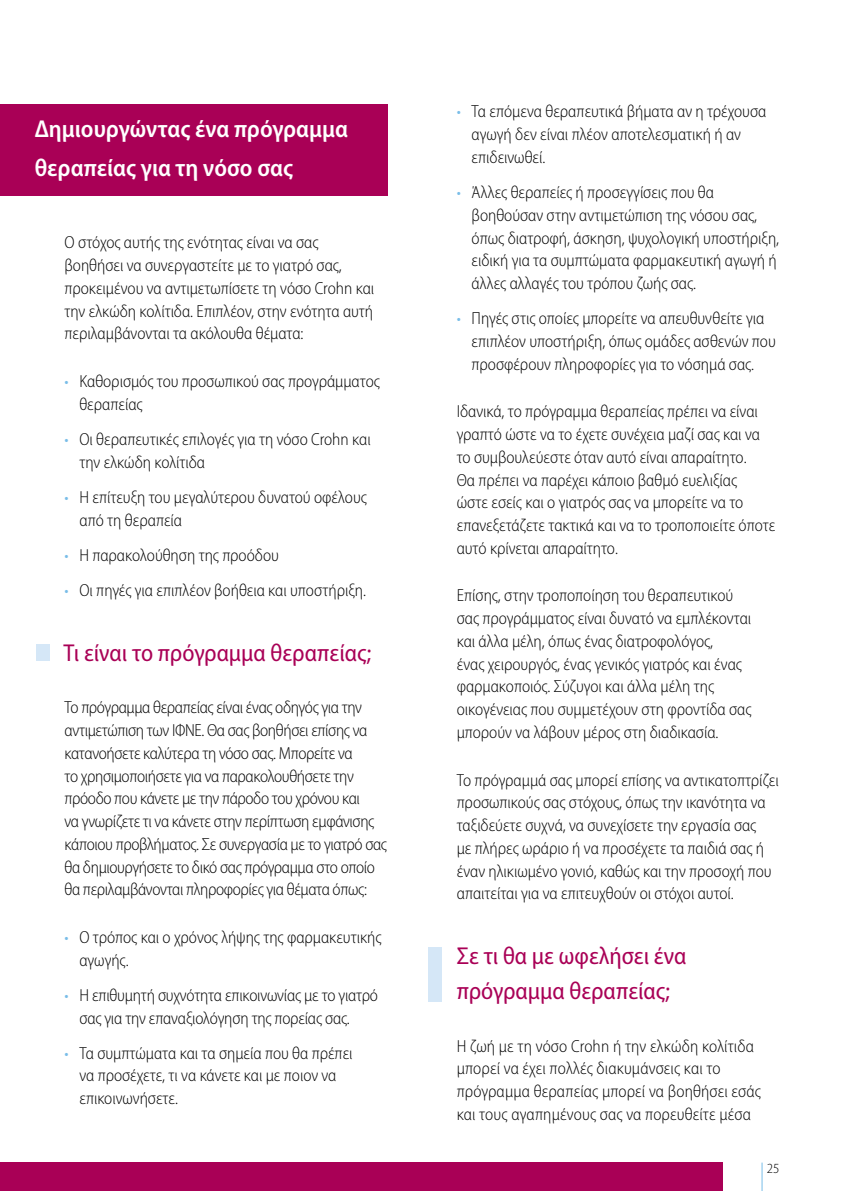
<style>
.page{position:relative;width:844px;height:1191px;background:#fff}
.page>*{position:absolute;margin:0;border:0;box-sizing:border-box;transform-origin:0 0}
.t1{font:semi-condensed 24.5px/35px "Myriad Pro";color:#a90056}
.t2{font:600 semi-condensed 24.5px/38.5px "Myriad Pro";color:#fff}
.t3{font:300 semi-condensed 17.5px/22.8px "Myriad Pro";color:#000}
.t4{font:300 semi-condensed 17.5px/22.8px "Myriad Pro";letter-spacing:-.02em;color:#000}
.t5{font:300 semi-condensed 14px "Myriad Pro";color:#000}
.s1{color:#79bde8}
</style>
<div class="page">
<div style="left:0;top:1162px;width:722px;height:29px;background:#a90056"></div>
<svg style="left:761px;top:1162px;width:1px;height:29px"></svg>
<div style="left:0;top:104px;width:387px;height:92px;background:#a90056"></div>
<div style="left:36px;top:644px;width:14px;height:16px;background:#d5e7f7"></div>
<div style="left:428px;top:947px;width:13px;height:55px;background:#d5e7f7"></div>
<h1 class="t2" style="left:35px;top:110px;width:314px">Δημιουργώντας ένα πρόγραμμα θεραπείας για τη νόσο σας</h1>
<p class="t3" style="left:64px;top:231px;width:311px">Ο στόχος αυτής της ενότητας είναι να σας βοηθήσει να συνεργαστείτε με το γιατρό σας, προκειμένου να αντιμετωπίσετε τη νόσο Crohn και την ελκώδη κολίτιδα. Επιπλέον, στην ενότητα αυτή περιλαμβάνονται τα ακόλουθα θέματα:</p>
<p class="t3" style="left:79px;top:370px;width:302px;text-indent:-15px"><span class="s1">•</span> Καθορισμός του προσωπικού σας προγράμματος θεραπείας</p>
<p class="t3" style="left:79px;top:428px;width:292px;text-indent:-15px"><span class="s1">•</span> Οι θεραπευτικές επιλογές για τη νόσο Crohn και την ελκώδη κολίτιδα</p>
<p class="t3" style="left:79px;top:486px;width:289px;text-indent:-15px"><span class="s1">•</span> Η επίτευξη του μεγαλύτερου δυνατού οφέλους από τη θεραπεία</p>
<p class="t3" style="left:64px;top:544px;width:216px"><span class="s1">•</span> Η παρακολούθηση της προόδου</p>
<p class="t3" style="left:64px;top:579px;width:303px"><span class="s1">•</span> Οι πηγές για επιπλέον βοήθεια και υποστήριξη.</p>
<h1 class="t1" style="left:64px;top:635px;width:309px">Τι είναι το πρόγραμμα θεραπείας;</h1>
<p class="t4" style="left:64px;top:696px;width:324px">Το πρόγραμμα θεραπείας είναι ένας οδηγός για την αντιμετώπιση των ΙΦΝΕ. Θα σας βοηθήσει επίσης να κατανοήσετε καλύτερα τη νόσο σας. Μπορείτε να<br>το χρησιμοποιήσετε για να παρακολουθήσετε την πρόοδο που κάνετε με την πάροδο του χρόνου και<br>να γνωρίζετε τι να κάνετε στην περίπτωση εμφάνισης κάποιου προβλήματος. Σε συνεργασία με το γιατρό σας θα δημιουργήσετε το δικό σας πρόγραμμα στο οποίο θα περιλαμβάνονται πληροφορίες για θέματα όπως:</p>
<p class="t3" style="left:79px;top:926px;width:303px;text-indent:-15px"><span class="s1">•</span> Ο τρόπος και ο χρόνος λήψης της φαρμακευτικής αγωγής.</p>
<p class="t3" style="left:79px;top:984px;width:300px;text-indent:-15px"><span class="s1">•</span> Η επιθυμητή συχνότητα επικοινωνίας με το γιατρό σας για την επαναξιολόγηση της πορείας σας.</p>
<p class="t3" style="left:79px;top:1042px;width:274px;text-indent:-15px"><span class="s1">•</span> Τα συμπτώματα και τα σημεία που θα πρέπει να προσέχετε, τι να κάνετε και με ποιον να επικοινωνήσετε.</p>
<p class="t3" style="left:471px;top:100px;width:296px;text-indent:-15px"><span class="s1">•</span> Τα επόμενα θεραπευτικά βήματα αν η τρέχουσα αγωγή δεν είναι πλέον αποτελεσματική ή αν επιδεινωθεί.</p>
<p class="t3" style="left:471px;top:181px;width:309px;text-indent:-15px"><span class="s1">•</span> Άλλες θεραπείες ή προσεγγίσεις που θα βοηθούσαν στην αντιμετώπιση της νόσου σας, όπως διατροφή, άσκηση, ψυχολογική υποστήριξη, ειδική για τα συμπτώματα φαρμακευτική αγωγή ή άλλες αλλαγές του τρόπου ζωής σας.</p>
<p class="t3" style="left:471px;top:307px;width:305px;text-indent:-15px"><span class="s1">•</span> Πηγές στις οποίες μπορείτε να απευθυνθείτε για επιπλέον υποστήριξη, όπως ομάδες ασθενών που προσφέρουν πληροφορίες για το νόσημά σας.</p>
<p class="t3" style="left:456px;top:400px;width:320px">Ιδανικά, το πρόγραμμα θεραπείας πρέπει να είναι γραπτό ώστε να το έχετε συνέχεια μαζί σας και να το συμβουλεύεστε όταν αυτό είναι απαραίτητο.<br>Θα πρέπει να παρέχει κάποιο βαθμό ευελιξίας<br>ώστε εσείς και ο γιατρός σας να μπορείτε να το επανεξετάζετε τακτικά και να το τροποποιείτε όποτε αυτό κρίνεται απαραίτητο.</p>
<p class="t3" style="left:456px;top:584px;width:296px">Επίσης, στην τροποποίηση του θεραπευτικού σας προγράμματος είναι δυνατό να εμπλέκονται και άλλα μέλη, όπως ένας διατροφολόγος,<br>ένας χειρουργός, ένας γενικός γιατρός και ένας φαρμακοποιός. Σύζυγοι και άλλα μέλη της οικογένειας που συμμετέχουν στη φροντίδα σας μπορούν να λάβουν μέρος στη διαδικασία.</p>
<p class="t3" style="left:456px;top:768px;width:323px">Το πρόγραμμά σας μπορεί επίσης να αντικατοπτρίζει προσωπικούς σας στόχους, όπως την ικανότητα να ταξιδεύετε συχνά, να συνεχίσετε την εργασία σας<br>με πλήρες ωράριο ή να προσέχετε τα παιδιά σας ή έναν ηλικιωμένο γονιό, καθώς και την προσοχή που απαιτείται για να επιτευχθούν οι στόχοι αυτοί.</p>
<h1 class="t1" style="left:456px;top:939px;width:231px">Σε τι θα με ωφελήσει ένα πρόγραμμα θεραπείας;</h1>
<p class="t3" style="left:456px;top:1034px;width:305px">Η ζωή με τη νόσο Crohn ή την ελκώδη κολίτιδα μπορεί να έχει πολλές διακυμάνσεις και το πρόγραμμα θεραπείας μπορεί να βοηθήσει εσάς και τους αγαπημένους σας να πορευθείτε μέσα</p>
<p class="t5" style="left:766px;top:1160px;width:14px">25</p>
</div>
